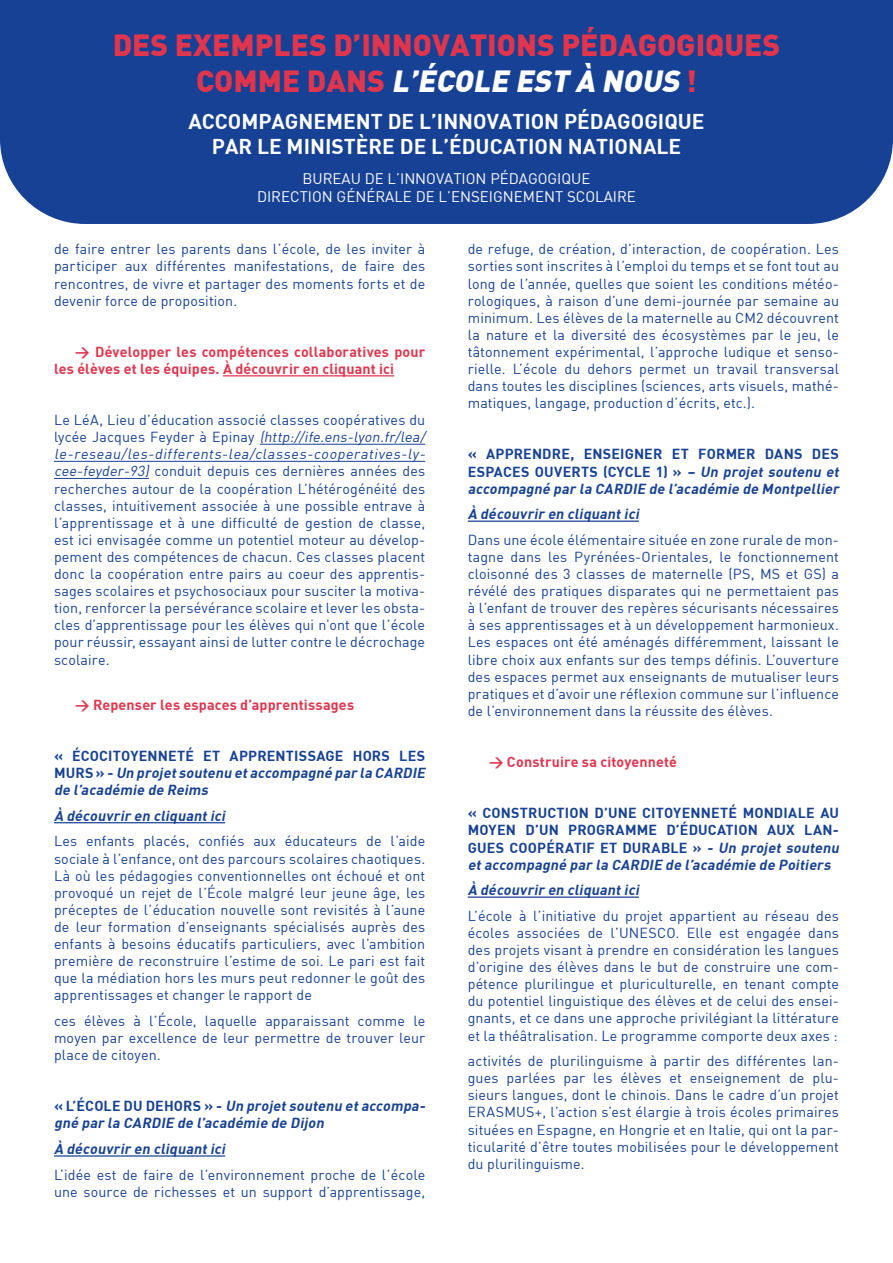
<style>
.page{position:relative;width:893px;height:1263px;background:#fff}
.page>*{position:absolute;margin:0;border:0;box-sizing:border-box;transform-origin:0 0}
.t1{font:900 30px/36px "DIN";color:#e0354d;text-align:center}
.t2{font:21px/25.2px "DIN Bold";color:#fff;text-align:center}
.t3{font:15px/18px "DIN";color:#fff;text-align:center}
.t4{font:14.25px/17.1px "DIN";letter-spacing:.01em;color:#164194;text-align:justify}
.t5{font:italic 14.25px/17.1px "DIN Bold";color:#164194}
.t6{font:14.25px/17.1px "DIN Bold";letter-spacing:.01em;color:#164194}
.t7{font:14.25px/17.1px "DIN Bold";letter-spacing:.01em;color:#e0354d}
.s1{font-style:italic;color:#fff}
.s2{font-style:italic}
.s3{font-style:normal}
</style>
<div class="page">
<hr style="left:223px;top:375px;width:171px;height:1px;background:#e0354d">
<hr style="left:260px;top:444px;width:165px;height:1px;background:#164194">
<hr style="left:54px;top:461px;width:371px;height:1px;background:#164194">
<hr style="left:54px;top:478px;width:95px;height:1px;background:#164194">
<hr style="left:54px;top:822px;width:171px;height:1px;background:#164194">
<hr style="left:54px;top:1155px;width:171px;height:1px;background:#164194">
<hr style="left:468px;top:520px;width:171px;height:2px;background:#164194">
<hr style="left:468px;top:896px;width:171px;height:2px;background:#164194">
<div style="left:0;top:0;width:893px;height:224px;background:#164194"></div>
<h1 class="t1" style="left:113px;top:25px;width:669px">DES EXEMPLES D’INNOVATIONS PÉDAGOGIQUES<br>C O M M E D A N S <span class="s1">L’ÉCOLE EST À NOUS</span> !</h1>
<h2 class="t2" style="left:188px;top:108px;width:518px">ACCOMPAGNEMENT DE L’INNOVATION PÉDAGOGIQUE<br>PAR LE MINISTÈRE DE L’ÉDUCATION NATIONALE</h2>
<p class="t3" style="left:257px;top:169px;width:380px">BUREAU DE L’INNOVATION PÉDAGOGIQUE<br>DIRECTION GÉNÉRALE DE L’ENSEIGNEMENT SCOLAIRE</p>
<p class="t4" style="left:54px;top:240px;width:373px">de faire entrer les parents dans l’école, de les inviter à participer aux différentes manifestations, de faire des rencontres, de vivre et partager des moments forts et de devenir force de proposition.</p>
<p class="t7" style="left:54px;top:342px;width:373px;text-indent:21px">&gt; Développer les compétences collaboratives pour les élèves et les équipes. À découvrir en cliquant ici</p>
<p class="t4" style="left:54px;top:411px;width:376px;text-align:left">Le LéA, Lieu d’éducation associé classes coopératives du lycé e J a c q u e s Feyd e r à E p i n ay <span class="s2">(http://ife.ens-lyon.fr/lea/ le-reseau/les-differents-lea/classes-cooperatives-ly&shy;cee-feyder-93)</span> conduit depuis ces dernières années des recherches autour de la coopération L’hétérogénéité des classes, intuitivement associée à une possible entrave à l’apprentissage et à une difficulté de gestion de classe, est ici envisagée comme un potentiel moteur au dévelop&shy;pement des compétences de chacun. Ces classes placent donc la coopération entre pairs au coeur des apprentis&shy;sages scolaires et psychosociaux pour susciter la motiva&shy;tion, renforcer la persévérance scolaire et lever les obsta&shy;cles d’apprentissage pour les élèves qui n’ont que l’école pour réussir, essayant ainsi de lutter contre le décrochage scolaire.</p>
<p class="t7" style="left:75px;top:695px;width:280px">&gt; Repenser les espaces d’apprentissages</p>
<p class="t5" style="left:54px;top:747px;width:376px"><span class="s3">« ÉCOCITOYENNETÉ ET APPRENTISSAGE HORS LES<br>M U R S » -</span> Un projetsoutenu etaccompagné par la CARDIE de l’académie de Reims</p>
<p class="t5" style="left:54px;top:806px;width:176px">À découvrir en cliquantici</p>
<p class="t4" style="left:54px;top:832px;width:373px">Les enfants placés, confiés aux éducateurs de l’aide sociale à l’enfance, ont des parcours scolaires chaotiques.<br>Là où les pédagogies conventionnelles ont échoué et ont provoqué un rejet de l’École malgré leur jeune âge, les préceptes de l’éducation nouvelle sont revisités à l’aune de leur formation d’enseignants spécialisés auprès des enfants à besoins éducatifs particuliers, avec l’ambition première de reconstruire l’estime de soi. Le pari est fait que la médiation hors les murs peut redonner le goût des apprentissages et changer le rapport de</p>
<p class="t4" style="left:54px;top:1012px;width:373px">ces élèves à l’École, laquelle apparaissant comme le moyen par excellence de leur permettre de trouver leur place de citoyen.</p>
<p class="t5" style="left:54px;top:1097px;width:376px"><span class="s3">« L’ É C O L E D U D E H O R S » -</span> Un projetsoutenu etaccompa&shy;gné par la CARDIE de l’académie de Dijon</p>
<p class="t5" style="left:54px;top:1140px;width:176px">À découvrir en cliquantici</p>
<p class="t4" style="left:54px;top:1166px;width:373px">L’idée est de faire de l’environnement proche de l’école une source de richesses et un support d’apprentissage,</p>
<p class="t4" style="left:468px;top:240px;width:373px">de refuge, de création, d’interaction, de coopération. Les sorties sont inscrites à l’emploi du temps et se font tout au long de l’année, quelles que soient les conditions météo&shy;rologiques, à raison d’une demi-journée par semaine au minimum. Les élèves de la maternelle au CM2 découvrent la nature et la diversité des écosystèmes par le jeu, le tâtonnement expérimental, l’approche ludique et senso&shy;rielle. L’école du dehors permet un travail transversal dans toutes les disciplines (sciences, arts visuels, mathé&shy;matiques, langage, production d’écrits, etc.).</p>
<p class="t5" style="left:468px;top:445px;width:376px"><span class="s3">« APPRENDRE, ENSEIGNER ET FORMER DANS DES<br>ESPACES OUVERTS (CYCLE 1) »</span> – Un projet soutenu et accompagné par la CARDIE de l’académie de Montpellier</p>
<p class="t5" style="left:468px;top:505px;width:176px">À découvrir en cliquantici</p>
<p class="t4" style="left:468px;top:531px;width:373px">Dans une école élémentaire située en zone rurale de mon&shy;tagne dans les Pyrénées-Orientales, le fonctionnement cloisonné des 3 classes de maternelle (PS, MS et GS) a révélé des pratiques disparates qui ne permettaient pas à l’enfant de trouver des repères sécurisants nécessaires à ses apprentissages et à un développement harmonieux.<br>Les espaces ont été aménagés différemment, laissant le libre choix aux enfants sur des temps définis. L’ouverture des espaces permet aux enseignants de mutualiser leurs pratiques et d’avoir une réflexion commune sur l’influence de l’environnement dans la réussite des élèves.</p>
<p class="t7" style="left:489px;top:753px;width:190px">&gt; Construire sa citoyenneté</p>
<p class="t6" style="left:468px;top:804px;width:376px">« CONSTRUCTION D’UNE CITOYENNETÉ MONDIALE AU MOYEN D’UN PROGRAMME D’ÉDUCATION AUX LAN-GUES COOPÉRATIF ET DURABLE » <span class="s2">- Un projet soutenu etaccompagné par la CARDIE de l’académie de Poitiers</span></p>
<p class="t5" style="left:468px;top:881px;width:176px">À découvrir en cliquantici</p>
<p class="t4" style="left:468px;top:907px;width:373px">L’école à l’initiative du projet appartient au réseau des écoles associées de l’UNESCO. Elle est engagée dans des projets visant à prendre en considération les langues d’origine des élèves dans le but de construire une com&shy;pétence plurilingue et pluriculturelle, en tenant compte du potentiel linguistique des élèves et de celui des ensei&shy;gnants, et ce dans une approche privilégiant la littérature et la théâtralisation. Le programme comporte deux axes :</p>
<p class="t4" style="left:468px;top:1052px;width:373px">activités de plurilinguisme à partir des différentes lan&shy;gues parlées par les élèves et enseignement de plu&shy;sieurs langues, dont le chinois. Dans le cadre d’un projet ERASMUS+, l’action s’est élargie à trois écoles primaires situées en Espagne, en Hongrie et en Italie, qui ont la par&shy;ticularité d’être toutes mobilisées pour le développement du plurilinguisme.</p>
</div>
